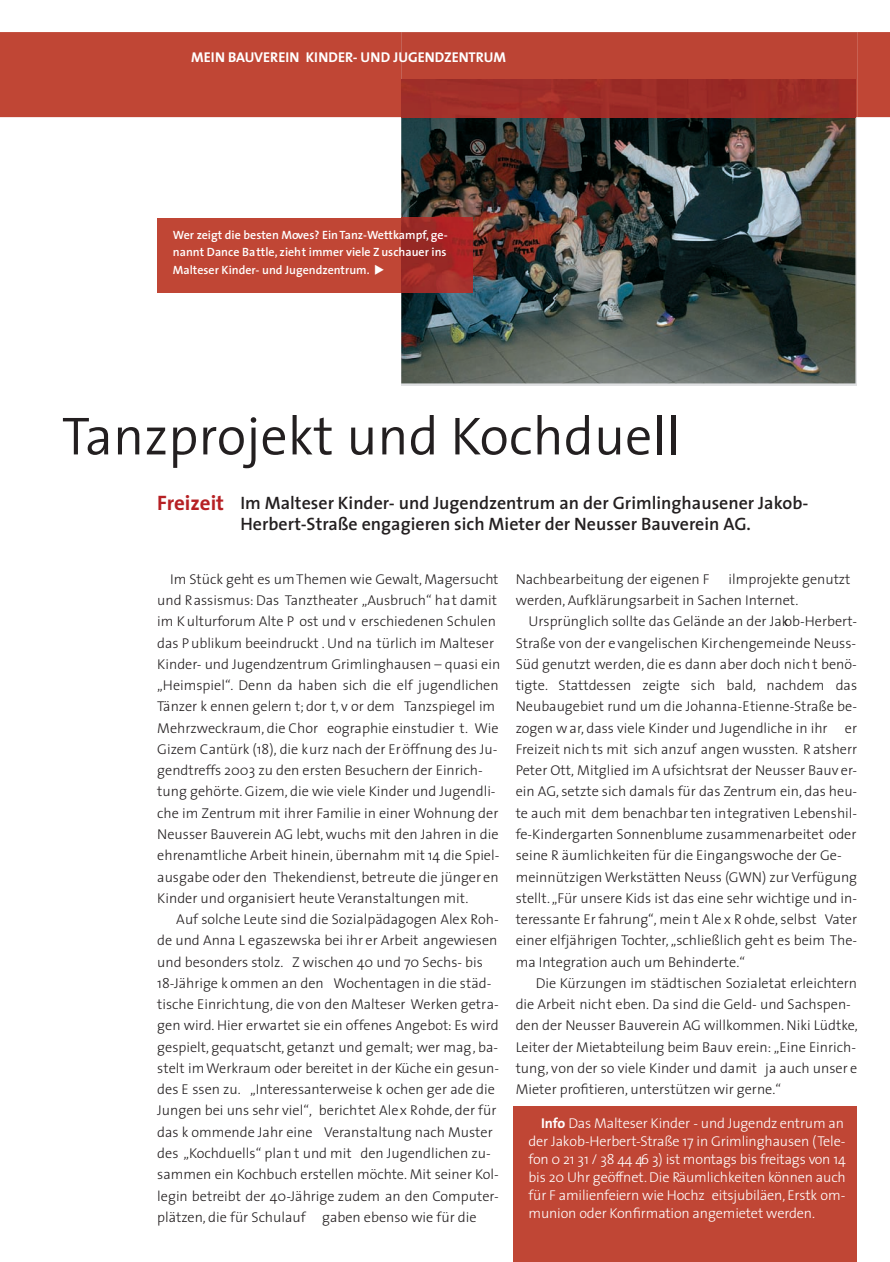
<style>
.page{position:relative;width:890px;height:1262px;background:#fff}
.page>*{position:absolute;margin:0;border:0;box-sizing:border-box;transform-origin:0 0}
.t1{font:300 54px "The Sans";color:#231f20}
.t2{font:700 21px "The Sans";color:#b62024}
.t3{font:600 18px/21px "The Sans";color:#231f20}
.t4{font:300 14.25px/21.3px "The Sans";color:#231f20}
.t5{font:300 14.25px/18px "The Sans";letter-spacing:-.01em;color:#fff}
.t6{font:700 14.25px "The Sans";color:#fff}
.t7{font:600 12px/16.5px "The Sans";color:#fff}
.s1{font-weight:700}
</style>
<div class="page">
<img style="left:401px;top:117px;width:454px;height:266px">
<div style="left:0;top:32px;width:890px;height:85px;background:#c04635"></div>
<svg style="left:401px;top:32px;width:456px;height:85px;background:#ae392e"></svg>
<div style="left:157px;top:218px;width:244px;height:74px;background:#c04635"></div>
<img style="left:401px;top:218px;width:72px;height:74px">
<div style="left:514px;top:1106px;width:343px;height:156px;background:#c04635"></div>
<p class="t6" style="left:191px;top:46px;width:316px">MEIN BAUVEREIN KINDER- UND JUGENDZENTRUM</p>
<p class="t7" style="left:173px;top:227px;width:276px">Wer zeigt die besten Moves? Ein Tanz-Wettkampf, ge&shy;nannt Dance Battle, zieht immer viele Z uschauer ins</p>
<p class="t7" style="left:173px;top:261px;width:198px">Malteser Kinder- und Jugendzentrum.</p>
<h1 class="t1" style="left:62px;top:391px;width:620px">Tanzprojekt und Kochduell</h1>
<p class="t3" style="left:240px;top:491px;width:570px">Im Malteser Kinder- und Jugendzentrum an der Grimlinghausener Jakob-<br>Herbert-Straße engagieren sich Mieter der Neusser Bauverein AG.</p>
<h2 class="t2" style="left:157px;top:485px;width:68px">Freizeit</h2>
<p class="t4" style="left:157px;top:568px;width:344px;text-indent:13px">Im Stück geht es um Themen wie Gewalt, Magersucht und Rassismus: Das Tanztheater „Ausbruch“ hat damit im K ulturforum Alte P ost und v erschiedenen Schulen das P ublikum beeindruckt . Und na türlich im Malteser Kinder- und Jugendzentrum Grimlinghausen – quasi ein „Heimspiel“. Denn da haben sich die elf jugendlichen Tänzer k ennen gelern t; dor t, v or dem Tanzspiegel im Mehrzweckraum, die Chor eographie einstudier t. Wie Gizem Cantürk (18), die kurz nach der Er öffnung des Ju&shy;gendtreffs 2003 zu den ersten Besuchern der Einrich&shy;tung gehörte. Gizem, die wie viele Kinder und Jugendli&shy;che im Zentrum mit ihrer Familie in einer Wohnung der Neusser Bauverein AG lebt, wuchs mit den Jahren in die ehrenamtliche Arbeit hinein, übernahm mit 14 die Spiel&shy;ausgabe oder den Thekendienst, betreute die jünger en Kinder und organisiert heute Veranstaltungen mit.</p>
<p class="t4" style="left:157px;top:908px;width:343px;text-indent:19px">Auf solche Leute sind die Sozialpädagogen Alex Roh&shy;de und Anna L egaszewska bei ihr er Arbeit angewiesen und besonders stolz. Z wischen 40 und 70 Sechs- bis 18-Jährige k ommen an den Wochentagen in die städ&shy;tische Einrichtung, die von den Malteser Werken getra&shy;gen wird. Hier erwartet sie ein offenes Angebot: Es wird gespielt, gequatscht, getanzt und gemalt; wer mag, ba&shy;stelt im Werkraum oder bereitet in der Küche ein gesun&shy;des E ssen zu. „Interessanterweise k ochen ger ade die Jungen bei uns sehr viel“, berichtet Alex Rohde, der für das k ommende Jahr eine Veranstaltung nach Muster des „Kochduells“ plan t und mit den Jugendlichen zu&shy;sammen ein Kochbuch erstellen möchte. Mit seiner Kol&shy;legin betreibt der 40-Jährige zudem an den Computer&shy;plätzen, die für Schulauf gaben ebenso wie für die</p>
<p class="t4" style="left:516px;top:568px;width:336px;text-indent:213px">ilmprojekte genutzt werden, Aufklärungsarbeit in Sachen Internet.</p>
<p class="t4" style="left:516px;top:610px;width:343px;text-indent:13px">Ursprünglich sollte das Gelände an der Jakob-Herbert-Straße von der e vangelischen Kirchengemeinde Neuss-Süd genutzt werden, die es dann aber doch nich t benö&shy;tigte. Stattdessen zeigte sich bald, nachdem das Neubaugebiet rund um die Johanna-Etienne-Straße be&shy;zogen w ar, dass viele Kinder und Jugendliche in ihr er Freizeit nich ts mit sich anzuf angen wussten. R atsherr Peter Ott, Mitglied im A ufsichtsrat der Neusser Bauv er&shy;ein AG, setzte sich damals für das Zentrum ein, das heu&shy;te auch mit dem benachbar ten integrativen Lebenshil&shy;fe-Kindergarten Sonnenblume zusammenarbeitet oder seine R äumlichkeiten für die Eingangswoche der Ge&shy;meinnützigen Werkstätten Neuss (GWN) zur Verfügung stellt. „Für unsere Kids ist das eine sehr wichtige und in&shy;teressante Er fahrung“, mein t Ale x R ohde, selbst Vater einer elfjährigen Tochter, „schließlich geht es beim The&shy;ma Integration auch um Behinderte.“</p>
<p class="t4" style="left:516px;top:972px;width:344px;text-indent:20px">Die Kürzungen im städtischen Sozialetat erleichtern die Arbeit nicht eben. Da sind die Geld- und Sachspen&shy;den der Neusser Bauverein AG willkommen. Niki Lüdtke, Leiter der Mietabteilung beim Bauv erein: „Eine Einrich&shy;tung, von der so viele Kinder und damit ja auch unser e Mieter profitieren, unterstützen wir gerne.“</p>
<p class="t4" style="left:516px;top:568px;width:195px">Nachbearbeitung der eigenen F</p>
<p class="t5" style="left:528px;top:1114px;width:319px;text-indent:13px"><span class="s1">Info</span> Das Malteser Kinder - und Jugendz entrum an der Jakob-Herbert-Straße 17 in Grimlinghausen (Tele&shy;fon 0 21 31 / 38 44 46 3) ist montags bis freitags von 14 bis 20 Uhr geöffnet. Die Räumlichkeiten können auch für F amilienfeiern wie Hochz eitsjubiläen, Erstk om&shy;munion oder Konfirmation angemietet werden.</p>
</div>
